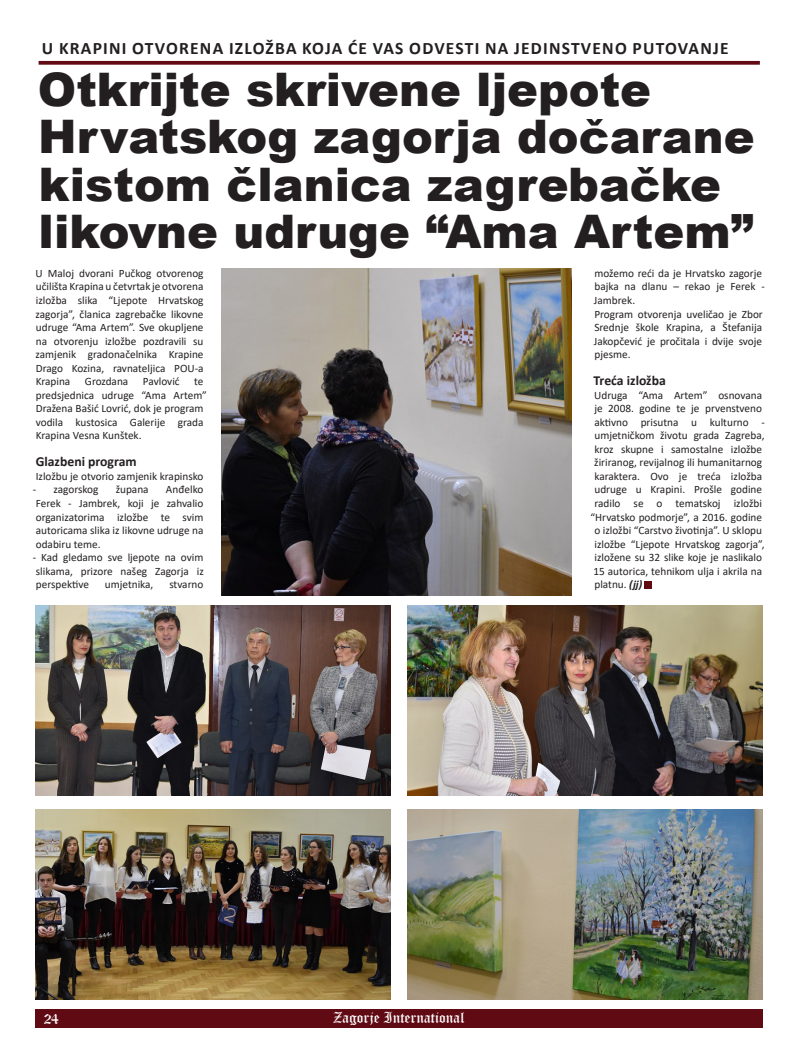
<style>
.page{position:relative;width:798px;height:1063px;background:#fff}
.page>*{position:absolute;margin:0;border:0;box-sizing:border-box;transform-origin:0 0}
.t1{font:900 46.25px/47.5px "Arial";color:#231f20}
.t2{font:700 17.5px "Calibri";letter-spacing:.07em;color:#231f20}
.t3{font:15px "Old English Text";color:#fff}
.t4{font:700 13.75px "Calibri";color:#231f20}
.t5{font:11.25px/13.5px "Calibri";color:#231f20;text-align:justify}
.s1{font-weight:700;font-style:italic}
</style>
<div class="page">
<div style="left:35px;top:1009px;width:727px;height:19px;background:#600a14"></div>
<svg style="left:39px;top:61px;width:720px;height:4px;background:#6c1c26"></svg>
<div style="left:644px;top:581px;width:7px;height:7px;background:#600a14"></div>
<img style="left:221px;top:268px;width:349px;height:327px">
<img style="left:35px;top:606px;width:355px;height:190px">
<img style="left:407px;top:606px;width:355px;height:190px">
<img style="left:407px;top:809px;width:355px;height:190px">
<img style="left:35px;top:809px;width:355px;height:190px">
<p class="t2" style="left:42px;top:35px;width:688px">U KRAPINI OTVORENA IZLOŽBA KOJA ĆE VAS ODVESTI NA JEDINSTVENO PUTOVANJE</p>
<p class="t1" style="left:38px;top:64px;width:718px">Otkrijte skrivene ljepote<br>Hrvatskog zagorja dočarane kistom članica zagrebačke likovne udruge “Ama Artem”</p>
<p class="t5" style="left:36px;top:266px;width:169px">U Maloj dvorani Pučkog otvorenog učilišta Krapina u četvrtak je otvorena izložba slika “Ljepote Hrvatskog zagorja”, članica zagrebačke likovne udruge “Ama Artem”. Sve okupljene na otvorenju izložbe pozdravili su zamjenik gradonačelnika Krapine Drago Kozina, ravnateljica POU-a Krapina</p>
<p class="t5" style="left:593px;top:266px;width:172px;text-align:left">možemo reći da je Hrvatsko zagorje bajka na dlanu – rekao je Ferek -<br>Jambrek.</p>
<p class="t5" style="left:593px;top:307px;width:170px">Program otvorenja uveličao je Zbor Srednje škole Krapina, a Štefanija Jakopčević je pročitala i dvije svoje pjesme.</p>
<p class="t4" style="left:593px;top:371px;width:74px">Treća izložba</p>
<p class="t5" style="left:594px;top:388px;width:169px">Udruga “Ama Artem” osnovana</p>
<p class="t5" style="left:594px;top:401px;width:169px">je 2008. godine te je prvenstveno</p>
<p class="t5" style="left:594px;top:415px;width:172px">aktivno prisutna u kulturno -</p>
<p class="t5" style="left:594px;top:429px;width:171px">umjetničkom životu grada Zagreba,</p>
<p class="t5" style="left:594px;top:442px;width:169px">kroz skupne i samostalne izložbe</p>
<p class="t5" style="left:594px;top:456px;width:169px">žiriranog, revijalnog ili humanitarnog</p>
<p class="t5" style="left:594px;top:469px;width:169px">karaktera. Ovo je treća izložba</p>
<p class="t5" style="left:594px;top:483px;width:169px">udruge u Krapini. Prošle godine</p>
<p class="t5" style="left:594px;top:496px;width:169px">radilo se o tematskoj izložbi</p>
<p class="t5" style="left:590px;top:510px;width:173px">“Hrvatsko podmorje”, a 2016. godine</p>
<p class="t5" style="left:594px;top:523px;width:169px">o izložbi “Carstvo životinja”. U sklopu</p>
<p class="t5" style="left:594px;top:537px;width:172px">izložbe “Ljepote Hrvatskog zagorja”,</p>
<p class="t5" style="left:594px;top:550px;width:169px">izložene su 32 slike koje je naslikalo</p>
<p class="t5" style="left:593px;top:564px;width:170px">15 autorica, tehnikom ulja i akrila na</p>
<p class="t5" style="left:594px;top:577px;width:49px">platnu. <span class="s1">(jj)</span></p>
<p class="t5" style="left:85px;top:374px;width:45px">Grozdana</p>
<p class="t5" style="left:143px;top:374px;width:38px">Pavlović</p>
<p class="t5" style="left:36px;top:374px;width:173px;text-align:left;text-indent:158px">te predsjednica udruge “Ama Artem”<br>Dražena Bašić Lovrić, dok je program vodila kustosica Galerije grada<br>Krapina Vesna Kunštek.</p>
<p class="t4" style="left:36px;top:452px;width:102px">Glazbeni program</p>
<p class="t5" style="left:36px;top:469px;width:169px">Izložbu je otvorio zamjenik krapinsko</p>
<p class="t5" style="left:33px;top:483px;width:67px">- zagorskog</p>
<p class="t5" style="left:116px;top:483px;width:34px">župana</p>
<p class="t5" style="left:36px;top:483px;width:169px;text-indent:130px">Anđelko Ferek - Jambrek, koji je zahvalio organizatorima izložbe te svim autoricama slika iz likovne udruge na odabiru teme.</p>
<p class="t5" style="left:33px;top:550px;width:172px">- Kad gledamo sve ljepote na ovim slikama, prizore našeg Zagorja iz perspektive</p>
<p class="t5" style="left:105px;top:577px;width:50px">umjetnika,</p>
<p class="t5" style="left:169px;top:577px;width:36px">stvarno</p>
<h3 class="t3" style="left:44px;top:1009px;width:17px">24</h3>
<h3 class="t3" style="left:333px;top:1008px;width:133px">Zagorje International</h3>
</div>
